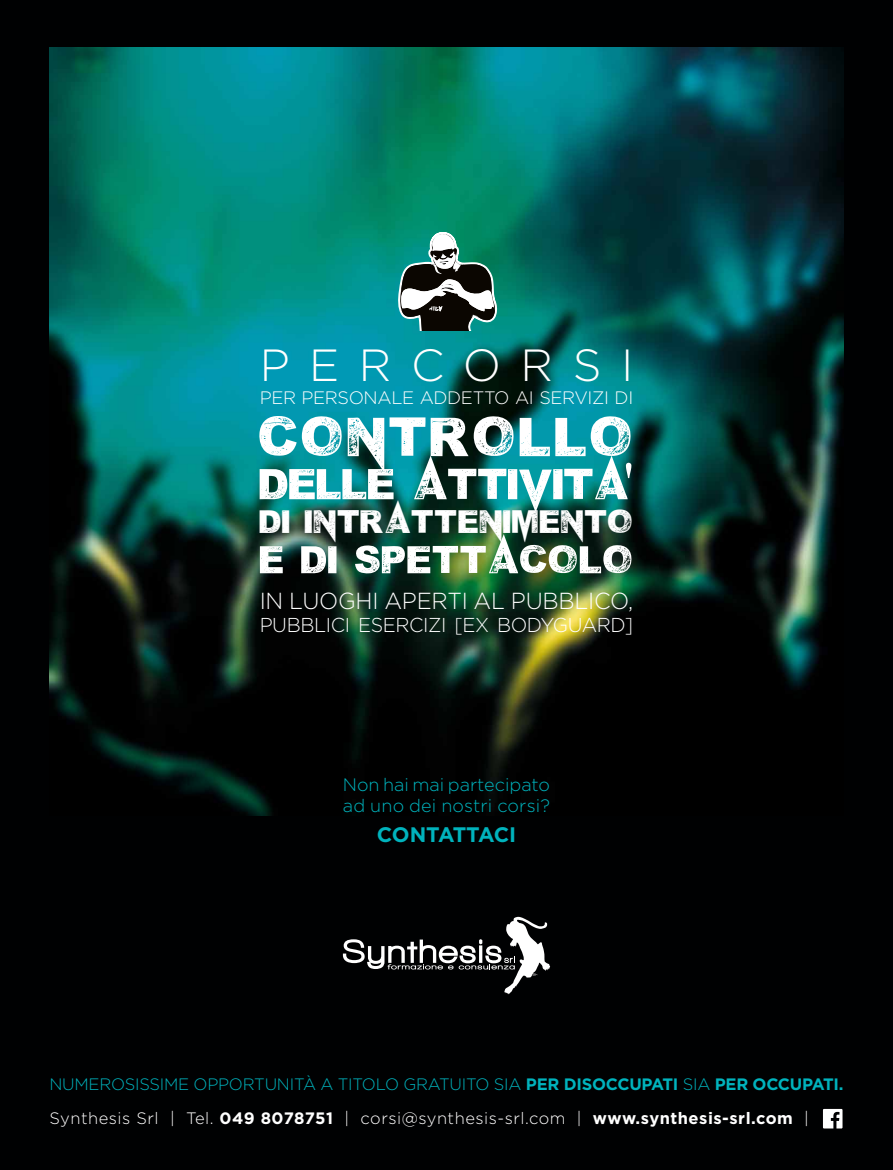
<style>
.page{position:relative;width:893px;height:1170px;background:#fff}
.page>*{position:absolute;margin:0;border:0;box-sizing:border-box;transform-origin:0 0}
.t1{font:82.05px "M Ponderosa";letter-spacing:.04em;color:#fff}
.t2{font:64.5px "M Ponderosa";color:#fff}
.t3{font:57.9px "M Ponderosa";letter-spacing:.015em;color:#fff}
.t4{font:48.45px "M Ponderosa";letter-spacing:.015em;color:#fff}
.t5{font:300 45px "Gotham";letter-spacing:.435em;color:#fff}
.t6{font:300 23.1px "Gotham";letter-spacing:-.01em;color:#fff}
.t7{font:700 21px "Gotham";letter-spacing:-.025em;color:#00b3bd}
.t8{font:300 20.1px "Gotham";letter-spacing:-.02em;color:#fff}
.t9{font:300 18px/21px "Gotham";color:#00b3bd}
.t10{font:300 18px "Gotham";letter-spacing:-.02em;color:#fff}
.t11{font:300 16.5px "Gotham";color:#fff}
.t12{font:300 16.5px "Gotham";letter-spacing:-.015em;color:#00b3bd}
.s1{font-family:"Malayalam MN";font-size:52.5px}
.s2{font-weight:700}
</style>
<div class="page">
<div style="left:0;top:0;width:893px;height:1169px;background:#000102"></div>
<img style="left:49px;top:47px;width:794px;height:768px">
<svg style="left:378px;top:229px;width:121px;height:101px"></svg>
<svg style="left:343px;top:916px;width:207px;height:78px"></svg>
<svg style="left:823px;top:1108px;width:19px;height:20px"></svg>
<h3 class="t5" style="left:260px;top:336px;width:375px">PERCORSI</h3>
<p class="t10" style="left:260px;top:386px;width:375px">PER PERSONALE ADDETTO AI SERVIZI DI</p>
<h1 class="t1" style="left:260px;top:388px;width:375px">controllo</h1>
<h2 class="t2" style="left:260px;top:445px;width:375px">delle attivita<span class="s1">'</span></h2>
<h3 class="t4" style="left:260px;top:492px;width:375px">di intrattenimento</h3>
<h3 class="t3" style="left:260px;top:525px;width:375px">e di spettacolo</h3>
<h3 class="t6" style="left:260px;top:586px;width:375px">IN LUOGHI APERTI AL PUBBLICO,</h3>
<p class="t8" style="left:260px;top:612px;width:375px">PUBBLICI ESERCIZI [EX BODYGUARD]</p>
<p class="t9" style="left:343px;top:773px;width:209px">NON HAI MAI PARTECIPATO<br>AD UNO DEI NOSTRI CORSI?</p>
<p class="t7" style="left:377px;top:820px;width:141px">CONTATTACI</p>
<p class="t12" style="left:49px;top:1073px;width:795px">N UMEROSISSIME OPPORTUNITÀ A TITOLO GRATUITO SIA <span class="s2">PER DISOCCUPATI</span> SIA <span class="s2">PER OCCUPATI.</span></p>
<p class="t11" style="left:49px;top:1107px;width:761px">SYNTHESIS SRL | TEL. <span class="s2">049 8078751</span> | CORSI@SYNTHESIS-SRL.COM | <span class="s2">WWW.SYNTHESIS-SRL.COM</span> |</p>
</div>
